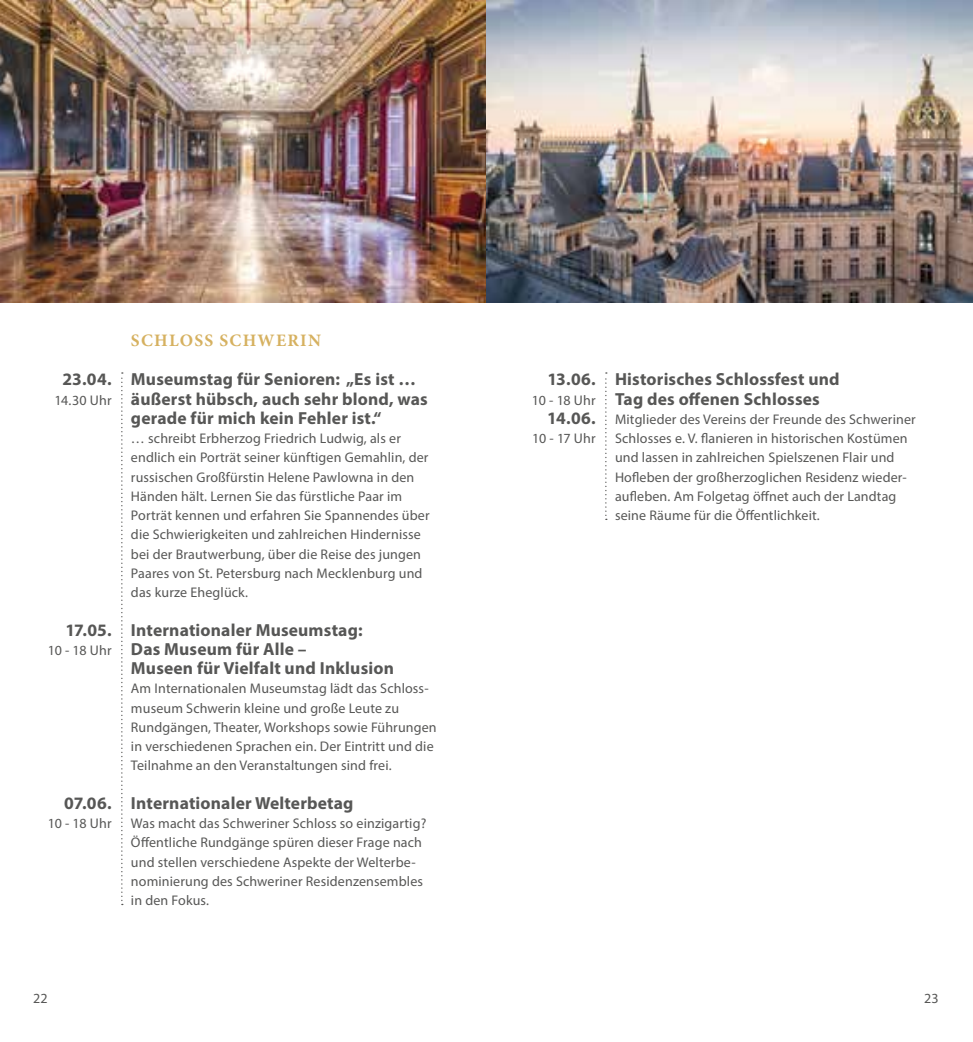
<style>
.page{position:relative;width:973px;height:1042px;background:#fff}
.page>*{position:absolute;margin:0;border:0;box-sizing:border-box;transform-origin:0 0}
.t1{font:700 17.5px/19.2px "Myriad Pro";letter-spacing:.01em;color:#575756}
.t2{font:700 17.5px "Minion Pro";letter-spacing:.07em;color:#d6b160}
.t3{font:14px/19.2px "Myriad Pro";letter-spacing:.01em;color:#575756}
</style>
<div class="page">
<svg style="left:121px;top:372px;width:2px;height:533px"></svg>
<svg style="left:605px;top:372px;width:1px;height:148px"></svg>
<img style="left:0;top:0;width:486px;height:303px">
<img style="left:486px;top:0;width:486px;height:303px">
<p class="t1" style="left:62px;top:369px;width:51px">23.04.</p>
<p class="t3" style="left:54px;top:390px;width:59px">14.30 Uhr</p>
<p class="t1" style="left:65px;top:619px;width:48px">17.05.</p>
<p class="t3" style="left:48px;top:640px;width:65px">10 - 18 Uhr</p>
<p class="t1" style="left:64px;top:793px;width:49px">07.06.</p>
<p class="t3" style="left:48px;top:813px;width:65px">10 - 18 Uhr</p>
<p class="t2" style="left:131px;top:328px;width:191px">SCHLOSS SCHWERIN</p>
<p class="t1" style="left:131px;top:369px;width:298px">Museumstag für Senioren: „Es ist … äußerst hübsch, auch sehr blond, was gerade für mich kein Fehler ist.“</p>
<p class="t3" style="left:131px;top:428px;width:300px">… schreibt Erbherzog Friedrich Ludwig, als er endlich ein Porträt seiner künftigen Gemahlin, der russischen Großfürstin Helene Pawlowna in den Händen hält. Lernen Sie das fürstliche Paar im Porträt kennen und erfahren Sie Spannendes über die Schwierigkeiten und zahlreichen Hindernisse bei der Brautwerbung, über die Reise des jungen Paares von St. Petersburg nach Mecklenburg und das kurze Eheglück.</p>
<p class="t1" style="left:131px;top:619px;width:264px">Internationaler Museumstag:<br>Das Museum für Alle –<br>Museen für Vielfalt und Inklusion</p>
<p class="t3" style="left:131px;top:679px;width:307px">Am Internationalen Museumstag lädt das Schloss&shy;museum Schwerin kleine und große Leute zu Rundgängen, Theater, Workshops sowie Führungen in verschiedenen Sprachen ein. Der Eintritt und die Teilnahme an den Veranstaltungen sind frei.</p>
<p class="t1" style="left:131px;top:793px;width:224px">Internationaler Welterbetag</p>
<p class="t3" style="left:131px;top:813px;width:297px">Was macht das Schweriner Schloss so einzigartig?<br>Öffentliche Rundgänge spüren dieser Frage nach und stellen verschiedene Aspekte der Welterbe&shy;nominierung des Schweriner Residenzensembles in den Fokus.</p>
<p class="t3" style="left:33px;top:988px;width:16px">22</p>
<p class="t1" style="left:547px;top:369px;width:50px">13.06.</p>
<p class="t3" style="left:531px;top:390px;width:65px">10 - 18 Uhr</p>
<p class="t1" style="left:547px;top:408px;width:50px">14.06.</p>
<p class="t3" style="left:532px;top:428px;width:65px">10 - 17 Uhr</p>
<p class="t1" style="left:615px;top:369px;width:226px">Historisches Schlossfest und<br>Tag des offenen Schlosses</p>
<p class="t3" style="left:615px;top:409px;width:302px">Mitglieder des Vereins der Freunde des Schweriner Schlosses e. V. flanieren in historischen Kostümen und lassen in zahlreichen Spielszenen Flair und Hofleben der großherzoglichen Residenz wieder&shy;aufleben. Am Folgetag öffnet auch der Landtag seine Räume für die Öffentlichkeit.</p>
<p class="t3" style="left:924px;top:988px;width:16px">23</p>
</div>
